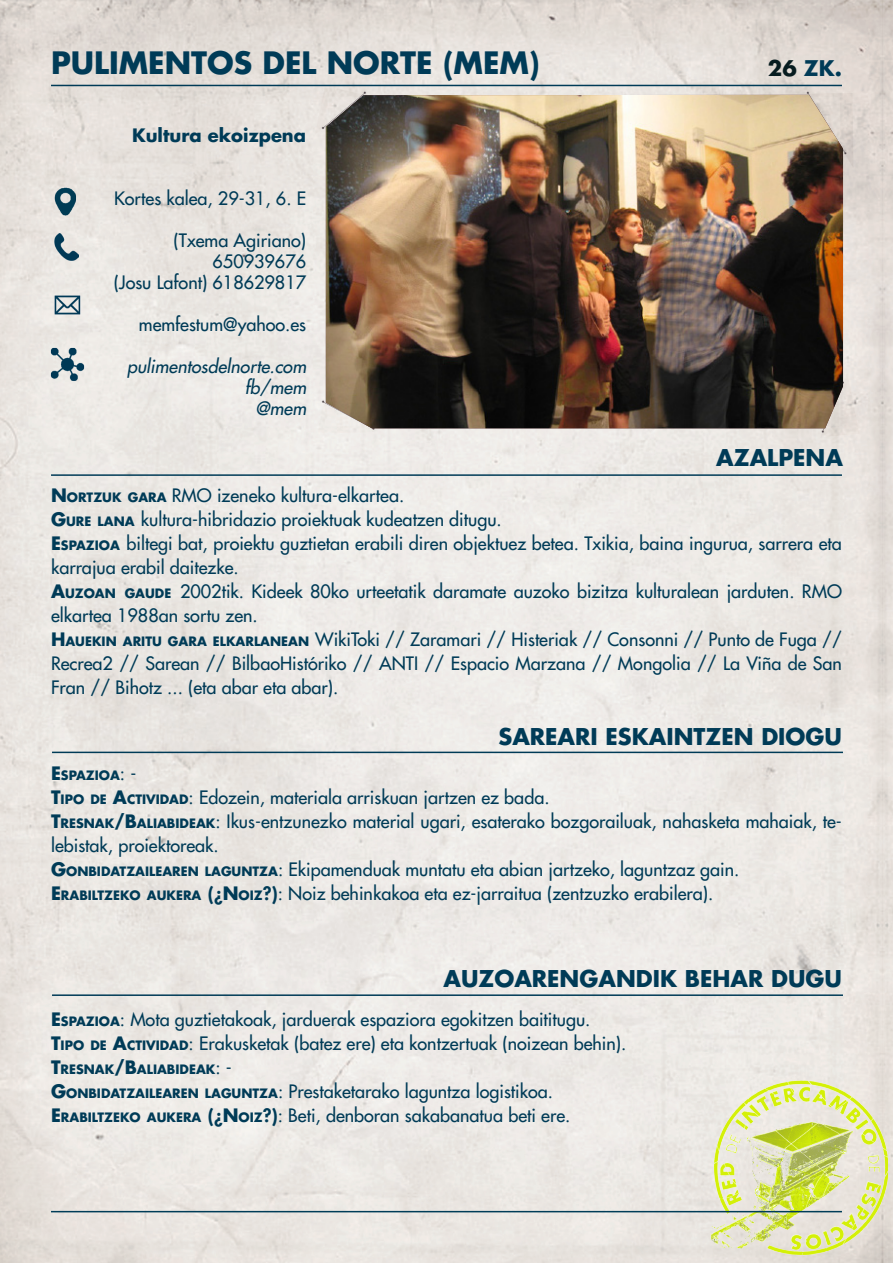
<style>
.page{position:relative;width:893px;height:1263px;background:#fff}
.page>*{position:absolute;margin:0;border:0;box-sizing:border-box;transform-origin:0 0}
.t1{font:700 30px "Futura LT";color:#003b57}
.t2{font:700 22.5px "Futura LT";color:#003b57}
.t3{font:700 21px "Futura LT";color:#003b57}
.t4{font:18px/24px "Futura LT";color:#003b57}
.t5{font:italic 18px "Futura LT";color:#003b57}
.t6{font:700 18px "Futura LT";color:#003b57}
.t7{font:700 12.6px "Futura LT";color:#003b57}
.s1{color:#071c1f}
.s2{font-weight:700}
.s3{font-weight:700;font-size:12.6px}
.s4{font-size:18px}
.s5{font-weight:400;font-size:18px}
.s6{font-weight:800}
</style>
<div class="page">
<img style="left:0;top:0;width:893px;height:1263px">
<img style="left:326px;top:95px;width:517px;height:333px">
<img style="left:710px;top:1080px;width:178px;height:175px">
<hr style="left:51px;top:85px;width:791px;height:1px;background:#003b57">
<hr style="left:51px;top:474px;width:791px;height:2px;background:#003b57">
<hr style="left:52px;top:752px;width:791px;height:1px;background:#003b57">
<hr style="left:52px;top:994px;width:791px;height:2px;background:#003b57">
<hr style="left:51px;top:1211px;width:791px;height:1px;background:#003d58">
<img style="left:49px;top:185px;width:35px;height:36px">
<img style="left:51px;top:294px;width:32px;height:22px">
<img style="left:50px;top:346px;width:35px;height:35px">
<img style="left:52px;top:233px;width:27px;height:27px">
<p class="t1" style="left:51px;top:43px;width:490px">PULIMENTOS DEL NORTE (MEM)</p>
<p class="t3" style="left:768px;top:54px;width:75px"><span class="s1">26</span> ZK.</p>
<p class="t6" style="left:132px;top:123px;width:176px">Kultura ekoizpena</p>
<p class="t4" style="left:114px;top:186px;width:194px">Kortes kalea, 29-31, 6. E</p>
<p class="t4" style="left:174px;top:230px;width:134px;line-height:21px;text-align:right">(Txema Agiriano)<br>650939676</p>
<p class="t4" style="left:114px;top:270px;width:194px">(Josu Lafont) 618629817</p>
<p class="t4" style="left:139px;top:312px;width:169px">memfestum@yahoo.es</p>
<p class="t5" style="left:127px;top:355px;width:181px">pulimentosdelnorte.com</p>
<p class="t5" style="left:245px;top:376px;width:63px">fb/mem</p>
<p class="t5" style="left:255px;top:397px;width:52px">@mem</p>
<p class="t2" style="left:716px;top:442px;width:128px">AZALPENA</p>
<p class="t4" style="left:51px;top:483px;width:355px"><span class="s2">N</span> <span class="s3">ORTZUK GARA</span> RMO izeneko kultura-elkartea.</p>
<p class="t4" style="left:51px;top:507px;width:452px"><span class="s2">G</span><span class="s3">URE LANA</span> kultura-hibridazio proiektuak kudeatzen ditugu.</p>
<p class="t4" style="left:51px;top:531px;width:792px"><span class="s2">E</span><span class="s3">SPAZIOA</span> biltegi bat, proiektu guztietan erabili diren objektuez betea. Txikia, baina ingurua, sarrera eta karrajua erabil daitezke.</p>
<p class="t4" style="left:51px;top:579px;width:792px"><span class="s2">A</span><span class="s3">UZOAN GAUDE</span> 2002tik. Kideek 80ko urteetatik daramate auzoko bizitza kulturalean jarduten. RMO elkartea 1988an sortu zen.</p>
<p class="t4" style="left:51px;top:627px;width:792px;text-align:justify"><span class="s2">H</span><span class="s3">AUEKIN ARITU GARA ELKARLANEAN</span> WikiToki // Zaramari // Histeriak // Consonni // Punto de Fuga // Recrea2 // Sarean // BilbaoHistóriko // ANTI // Espacio Marzana // Mongolia // La Viña de San Fran // Bihotz ... (eta abar eta abar).</p>
<p class="t2" style="left:498px;top:722px;width:345px">SAREARI ESKAINTZEN DIOGU</p>
<p class="t7" style="left:51px;top:767px;width:87px"><span class="s4">E</span>SPAZIOA<span class="s5">: -</span></p>
<p class="t4" style="left:51px;top:785px;width:500px"><span class="s2">T</span><span class="s3">IPO DE</span> <span class="s2">A</span><span class="s3">CTIVIDAD</span>: Edozein, materiala arriskuan jartzen ez bada.</p>
<p class="t4" style="left:51px;top:809px;width:792px"><span class="s2">T</span><span class="s3">RESNAK</span><span class="s2">/B</span><span class="s3">ALIABIDEAK</span>: Ikus-entzunezko material ugari, esaterako bozgorailuak, nahasketa mahaiak, te&shy;lebistak, proiektoreak.</p>
<p class="t4" style="left:51px;top:857px;width:690px"><span class="s2">G</span><span class="s3">ONBIDATZAILEAREN LAGUNTZA</span>: Ekipamenduak muntatu eta abian jartzeko, laguntzaz gain.</p>
<p class="t4" style="left:51px;top:881px;width:664px"><span class="s2">E</span><span class="s3">RABILTZEKO AUKERA</span> <span class="s2">(</span><span class="s6">¿</span><span class="s2">N</span> <span class="s3">OIZ</span><span class="s6">?</span><span class="s2">)</span>: Noiz behinkakoa eta ez-jarraitua (zentzuzko erabilera).</p>
<p class="t2" style="left:443px;top:963px;width:400px">AUZOARENGANDIK BEHAR DUGU</p>
<p class="t4" style="left:51px;top:1007px;width:541px"><span class="s2">E</span><span class="s3">SPAZIOA</span>: Mota guztietakoak, jarduerak espaziora egokitzen baititugu.</p>
<p class="t4" style="left:51px;top:1031px;width:577px"><span class="s2">T</span><span class="s3">IPO DE</span> <span class="s2">A</span><span class="s3">CTIVIDAD</span>: Erakusketak (batez ere) eta kontzertuak (noizean behin).</p>
<p class="t7" style="left:51px;top:1061px;width:182px"><span class="s4">T</span>RESNAK<span class="s4">/B</span>ALIABIDEAK<span class="s5">: -</span></p>
<p class="t4" style="left:51px;top:1079px;width:504px"><span class="s2">G</span><span class="s3">ONBIDATZAILEAREN LAGUNTZA</span>: Prestaketarako laguntza logistikoa.</p>
<p class="t4" style="left:51px;top:1103px;width:521px"><span class="s2">E</span><span class="s3">RABILTZEKO AUKERA</span> <span class="s2">(</span><span class="s6">¿</span><span class="s2">N</span> <span class="s3">OIZ</span><span class="s6">?</span><span class="s2">)</span>: Beti, denboran sakabanatua beti ere.</p>
</div>
